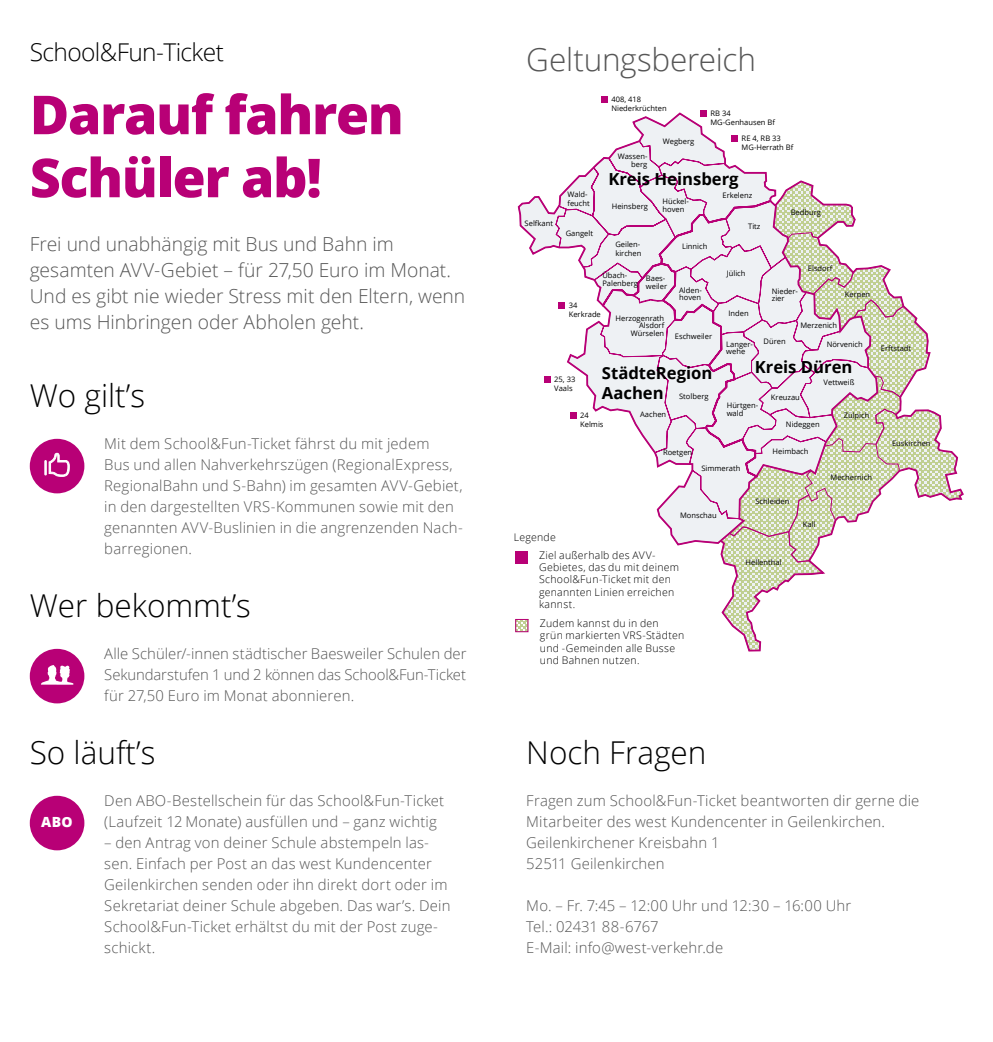
<style>
.page{position:relative;width:993px;height:1042px;background:#fff}
.page>*{position:absolute;margin:0;border:0;box-sizing:border-box;transform-origin:0 0}
.t1{font:800 53.73px/63px "Open Sans";letter-spacing:-.025em;color:#b80076}
.t2{font:300 31.5px "Open Sans";color:#000}
.t3{font:300 31.5px "Open Sans";letter-spacing:-.01em;color:#565656}
.t4{font:300 24.5px "Open Sans";letter-spacing:-.025em;color:#000}
.t5{font:300 19.25px/26.2px "Open Sans";color:#565656}
.t6{font:700 16.62px/19.9px "Open Sans";color:#000}
.t7{font:300 14.88px/21px "Open Sans";letter-spacing:.01em;color:#565656}
.t8{font:800 14px "Open Sans";color:#fff}
.t9{font:300 10.5px/12.2px "Open Sans";letter-spacing:.025em;color:#000}
.t10{font:7.52px/7.5px "Open Sans";color:#000}
</style>
<div class="page">
<div style="left:30px;top:796px;width:54px;height:54px;background:#b80076;border-radius:50%"></div>
<div style="left:30px;top:649px;width:54px;height:54px;background:#b80076;border-radius:50%"></div>
<svg style="left:41px;top:665px;width:32px;height:20px"></svg>
<div style="left:30px;top:439px;width:54px;height:54px;background:#b80076;border-radius:50%"></div>
<svg style="left:44px;top:452px;width:26px;height:25px"></svg>
<svg style="left:515px;top:265px;width:448px;height:386px"></svg>
<svg style="left:516px;top:111px;width:362px;height:435px"></svg>
<div style="left:558px;top:302px;width:7px;height:7px;background:#b80076"></div>
<div style="left:543px;top:377px;width:7px;height:6px;background:#b80076"></div>
<div style="left:569px;top:412px;width:7px;height:6px;background:#b80076"></div>
<svg style="left:601px;top:97px;width:6px;height:6px"></svg>
<div style="left:699px;top:110px;width:7px;height:7px;background:#b80076"></div>
<div style="left:730px;top:135px;width:7px;height:7px;background:#b80076"></div>
<h3 class="t4" style="left:30px;top:35px;width:195px">School&amp;Fun-Ticket</h3>
<h1 class="t1" style="left:30px;top:80px;width:375px">Darauf fahren<br>Schüler ab!</h1>
<p class="t5" style="left:30px;top:230px;width:437px">Frei und unabhängig mit Bus und Bahn im gesamten AVV-Gebiet – für 27,50 Euro im Monat.<br>Und es gibt nie wieder Stress mit den Eltern, wenn es ums Hinbringen oder Abholen geht.</p>
<h2 class="t2" style="left:30px;top:374px;width:117px">Wo gilt’s</h2>
<p class="t7" style="left:104px;top:433px;width:360px">Mit dem School&amp;Fun-Ticket fährst du mit jedem<br>Bus und allen Nahverkehrszügen (RegionalExpress, RegionalBahn und S-Bahn) im gesamten AVV-Gebiet, in den dargestellten VRS-Kommunen sowie mit den genannten AVV-Buslinien in die angrenzenden Nach&shy;barregionen.</p>
<h2 class="t2" style="left:30px;top:584px;width:223px">Wer bekommt’s</h2>
<p class="t7" style="left:104px;top:643px;width:363px;text-align:justify">Alle Schüler/-innen städtischer Baesweiler Schulen der Sekundarstufen 1 und 2 können das School&amp;Fun-Ticket für 27,50 Euro im Monat abonnieren.</p>
<h2 class="t2" style="left:30px;top:731px;width:127px">So läuft’s</h2>
<p class="t7" style="left:104px;top:790px;width:341px">Den ABO-Bestellschein für das School&amp;Fun-Ticket (Laufzeit 12 Monate) ausfüllen und – ganz wichtig</p>
<p class="t7" style="left:104px;top:832px;width:347px">– den Antrag von deiner Schule abstempeln las&shy;sen. Einfach per Post an das west Kundencenter Geilenkirchen senden oder ihn direkt dort oder im Sekretariat deiner Schule abgeben. Das war’s. Dein School&amp;Fun-Ticket erhältst du mit der Post zuge&shy;schickt.</p>
<p class="t8" style="left:41px;top:812px;width:33px">ABO</p>
<h2 class="t3" style="left:526px;top:38px;width:231px">Geltungsbereich</h2>
<p class="t10" style="left:524px;top:220px;width:30px">Selfkant</p>
<p class="t10" style="left:567px;top:189px;width:24px;line-height:9.1px">Wald&shy;feucht</p>
<p class="t10" style="left:565px;top:229px;width:29px">Gangelt</p>
<p class="t10" style="left:611px;top:95px;width:57px;line-height:9.1px">408, 418<br>Niederkrüchten</p>
<p class="t10" style="left:617px;top:153px;width:31px;text-align:right">Wassen&shy;berg</p>
<p class="t10" style="left:662px;top:138px;width:33px">Wegberg</p>
<p class="t10" style="left:710px;top:108px;width:66px;line-height:9.1px">RB 34<br>MG-Genhausen Bf</p>
<p class="t10" style="left:741px;top:134px;width:53px;line-height:9.1px">RE 4, RB 33<br>MG-Herrath Bf</p>
<p class="t6" style="left:608px;top:169px;width:132px">Kreis Heinsberg</p>
<p class="t10" style="left:662px;top:197px;width:28px">Hückel&shy;hoven</p>
<p class="t10" style="left:611px;top:202px;width:38px">Heinsberg</p>
<p class="t10" style="left:615px;top:240px;width:28px;line-height:9.1px">Geilen&shy;kirchen</p>
<p class="t10" style="left:681px;top:242px;width:27px">Linnich</p>
<p class="t10" style="left:722px;top:192px;width:31px">Erkelenz</p>
<p class="t10" style="left:748px;top:222px;width:14px">Titz</p>
<p class="t10" style="left:790px;top:209px;width:32px">Bedburg</p>
<p class="t10" style="left:807px;top:264px;width:26px">Elsdorf</p>
<p class="t10" style="left:726px;top:269px;width:20px">Jülich</p>
<p class="t10" style="left:602px;top:272px;width:37px">Übach-<br>Palenberg</p>
<p class="t10" style="left:615px;top:314px;width:50px;text-align:right">Herzogenrath<br>Alsdorf<br>Würselen</p>
<p class="t10" style="left:645px;top:275px;width:23px">Baes&shy;weiler</p>
<p class="t10" style="left:679px;top:286px;width:24px">Alden&shy;hoven</p>
<p class="t10" style="left:771px;top:287px;width:28px">Nieder&shy;zier</p>
<p class="t10" style="left:844px;top:290px;width:27px">Kerpen</p>
<p class="t10" style="left:568px;top:301px;width:34px;line-height:9.1px">34<br>Kerkrade</p>
<p class="t10" style="left:728px;top:310px;width:22px">Inden</p>
<p class="t10" style="left:800px;top:321px;width:38px">Merzenich</p>
<p class="t10" style="left:826px;top:340px;width:38px">Nörvenich</p>
<p class="t10" style="left:823px;top:378px;width:32px">Vettweiß</p>
<p class="t10" style="left:674px;top:333px;width:39px">Eschweiler</p>
<p class="t10" style="left:763px;top:338px;width:24px">Düren</p>
<p class="t10" style="left:726px;top:340px;width:28px">Langer&shy;wehe</p>
<p class="t6" style="left:601px;top:362px;width:112px">StädteRegion<br>Aachen</p>
<p class="t6" style="left:754px;top:356px;width:99px">Kreis Düren</p>
<p class="t10" style="left:554px;top:375px;width:23px;line-height:9.1px">25, 33<br>Vaals</p>
<p class="t10" style="left:679px;top:393px;width:31px">Stolberg</p>
<p class="t10" style="left:770px;top:394px;width:30px">Kreuzau</p>
<p class="t10" style="left:726px;top:401px;width:33px">Hürtgen&shy;wald</p>
<p class="t10" style="left:640px;top:410px;width:28px">Aachen</p>
<p class="t10" style="left:662px;top:448px;width:31px">Roetgen</p>
<p class="t10" style="left:580px;top:410px;width:25px;line-height:9.1px">24<br>Kelmis</p>
<p class="t10" style="left:843px;top:412px;width:27px">Zülpich</p>
<p class="t10" style="left:785px;top:421px;width:35px">Nideggen</p>
<p class="t10" style="left:772px;top:447px;width:37px">Heimbach</p>
<p class="t9" style="left:513px;top:531px;width:44px">Legende</p>
<p class="t10" style="left:701px;top:464px;width:40px">Simmerath</p>
<p class="t10" style="left:679px;top:511px;width:38px">Monschau</p>
<p class="t10" style="left:755px;top:497px;width:35px">Schleiden</p>
<p class="t9" style="left:539px;top:549px;width:141px">Ziel außerhalb des AVV-<br>Gebietes, das du mit deinem<br>School&amp;Fun-Ticket mit den genannten Linien erreichen kannst.</p>
<p class="t9" style="left:539px;top:617px;width:146px">Zudem kannst du in den grün markierten VRS-Städten und -Gemeinden alle Busse und Bahnen nutzen.</p>
<p class="t10" style="left:745px;top:558px;width:37px">Hellenthal</p>
<p class="t10" style="left:802px;top:520px;width:14px">Kall</p>
<p class="t10" style="left:830px;top:473px;width:43px">Mechernich</p>
<p class="t10" style="left:880px;top:344px;width:32px">Erftstadt</p>
<p class="t10" style="left:891px;top:439px;width:40px">Euskirchen</p>
<h2 class="t2" style="left:526px;top:731px;width:182px">Noch Fragen</h2>
<p class="t7" style="left:526px;top:790px;width:394px">Fragen zum School&amp;Fun-Ticket beantworten dir gerne die Mitarbeiter des west Kundencenter in Geilenkirchen.<br>Geilenkirchener Kreisbahn 1<br>52511 Geilenkirchen</p>
<p class="t7" style="left:526px;top:895px;width:326px">Mo. – Fr. 7:45 – 12:00 Uhr und 12:30 – 16:00 Uhr<br>Tel.: 02431 88-6767<br>E-Mail: info@west-verkehr.de</p>
</div>
